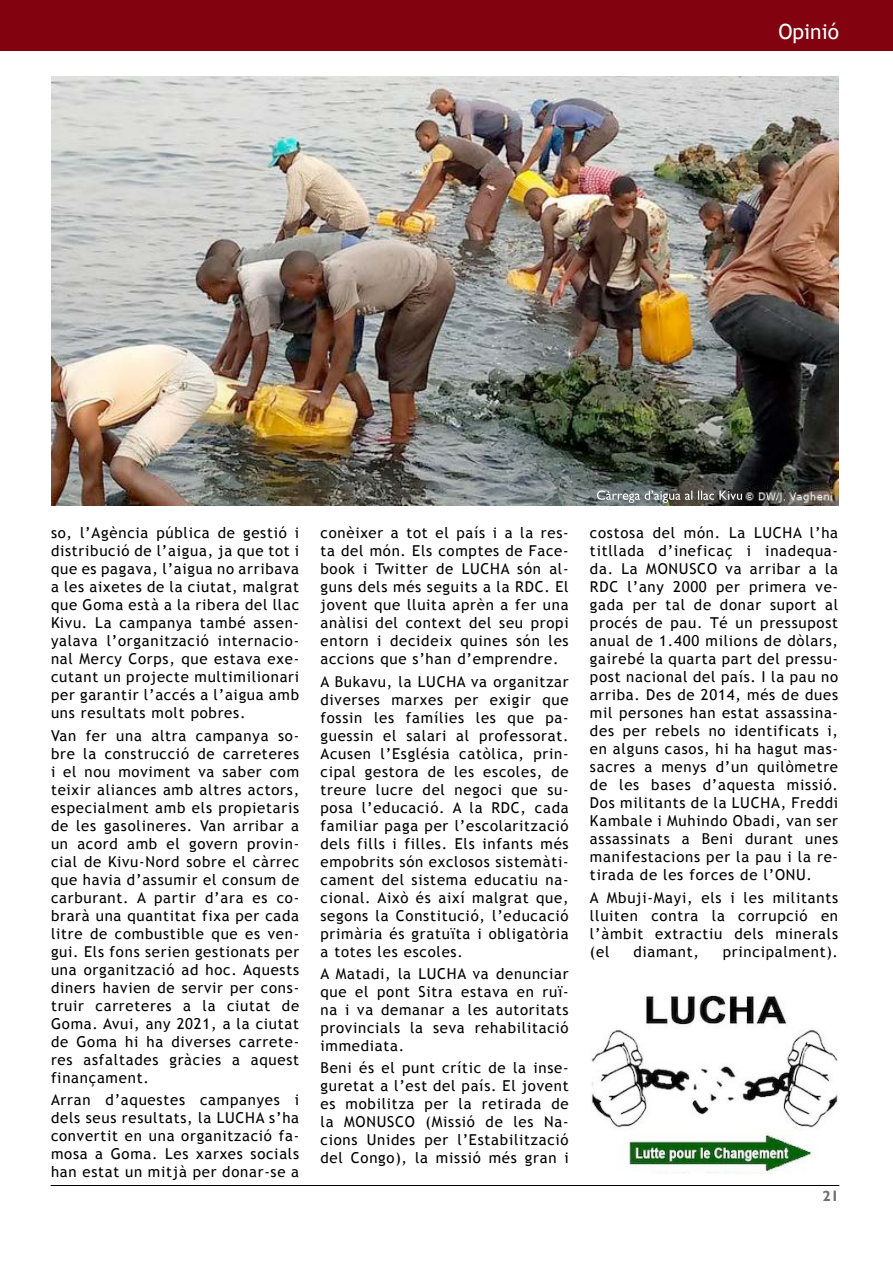
<style>
.page{position:relative;width:893px;height:1263px;background:#fff}
.page>*{position:absolute;margin:0;border:0;box-sizing:border-box;transform-origin:0 0}
.t1{font:21px "Trebuchet MS";color:#fff}
.t2{font:15px/18px "Trebuchet MS";letter-spacing:.05em;color:#000;text-align:justify}
.t3{font:700 15px "M Gill Sans";color:#707070}
</style>
<div class="page">
<svg style="left:51px;top:1185px;width:788px;height:1px"></svg>
<div style="left:0;top:0;width:893px;height:50px;background:#820210"></div>
<img style="left:51px;top:76px;width:788px;height:429px">
<svg style="left:597px;top:490px;width:145px;height:13px"></svg>
<img style="left:590px;top:995px;width:248px;height:178px">
<h1 class="t1" style="left:778px;top:19px;width:62px">Opinió</h1>
<p class="t2" style="left:51px;top:524px;width:250px">so, l’Agència pública de gestió i distribució de l’aigua, ja que tot i que es pagava, l’aigua no arribava a les aixetes de la ciutat, malgrat que Goma està a la ribera del llac Kivu. La campanya també assen&shy;yalava l’organització internacio&shy;nal Mercy Corps, que estava exe&shy;cutant un projecte multimilionari per garantir l’accés a l’aigua amb uns resultats molt pobres.</p>
<p class="t2" style="left:51px;top:726px;width:250px">Van fer una altra campanya so&shy;bre la construcció de carreteres i el nou moviment va saber com teixir aliances amb altres actors, especialment amb els propietaris de les gasolineres. Van arribar a un acord amb el govern provin&shy;cial de Kivu-Nord sobre el càrrec que havia d’assumir el consum de carburant. A partir d’ara es co&shy;brarà una quantitat fixa per cada litre de combustible que es ven&shy;gui. Els fons serien gestionats per una organització ad hoc. Aquests diners havien de servir per cons&shy;truir carreteres a la ciutat de Goma. Avui, any 2021, a la ciutat de Goma hi ha diverses carrete&shy;res asfaltades gràcies a aquest finançament.</p>
<p class="t2" style="left:51px;top:1091px;width:250px">Arran d’aquestes campanyes i dels seus resultats, la LUCHA s’ha convertit en una organització fa&shy;mosa a Goma. Les xarxes socials han estat un mitjà per donar-se a</p>
<p class="t2" style="left:320px;top:524px;width:250px">conèixer a tot el país i a la res&shy;ta del món. Els comptes de Face&shy;book i Twitter de LUCHA són al&shy;guns dels més seguits a la RDC. El jovent que lluita aprèn a fer una anàlisi del context del seu propi entorn i decideix quines són les accions que s’han d’emprendre.</p>
<p class="t2" style="left:320px;top:672px;width:250px">A Bukavu, la LUCHA va organitzar diverses marxes per exigir que fossin les famílies les que pa&shy;guessin el salari al professorat.<br>Acusen l’Església catòlica, prin&shy;cipal gestora de les escoles, de treure lucre del negoci que su&shy;posa l’educació. A la RDC, cada familiar paga per l’escolarització dels fills i filles. Els infants més empobrits són exclosos sistemàti&shy;cament del sistema educatiu na&shy;cional. Això és així malgrat que, segons la Constitució, l’educació primària és gratuïta i obligatòria a totes les escoles.</p>
<p class="t2" style="left:320px;top:965px;width:250px">A Matadi, la LUCHA va denunciar que el pont Sitra estava en ruï&shy;na i va demanar a les autoritats provincials la seva rehabilitació immediata.</p>
<p class="t2" style="left:320px;top:1059px;width:250px">Beni és el punt crític de la inse&shy;guretat a l’est del país. El jovent es mobilitza per la retirada de la MONUSCO (Missió de les Na&shy;cions Unides per l’Estabilització del Congo), la missió més gran i</p>
<p class="t2" style="left:590px;top:524px;width:250px">costosa del món. La LUCHA l’ha titllada d’ineficaç i inadequa&shy;da. La MONUSCO va arribar a la RDC l’any 2000 per primera ve&shy;gada per tal de donar suport al procés de pau. Té un pressupost anual de 1.400 milions de dòlars, gairebé la quarta part del pressu&shy;post nacional del país. I la pau no arriba. Des de 2014, més de dues mil persones han estat assassina&shy;des per rebels no identificats i, en alguns casos, hi ha hagut mas&shy;sacres a menys d’un quilòmetre de les bases d’aquesta missió.<br>Dos militants de la LUCHA, Freddi Kambale i Muhindo Obadi, van ser assassinats a Beni durant unes manifestacions per la pau i la re&shy;tirada de les forces de l’ONU.</p>
<p class="t2" style="left:590px;top:888px;width:250px">A Mbuji-Mayi, els i les militants lluiten contra la corrupció en l’àmbit extractiu dels minerals (el</p>
<p class="t2" style="left:633px;top:942px;width:67px">diamant,</p>
<p class="t2" style="left:723px;top:942px;width:117px">principalment).</p>
<p class="t3" style="left:822px;top:1187px;width:18px">21</p>
</div>
